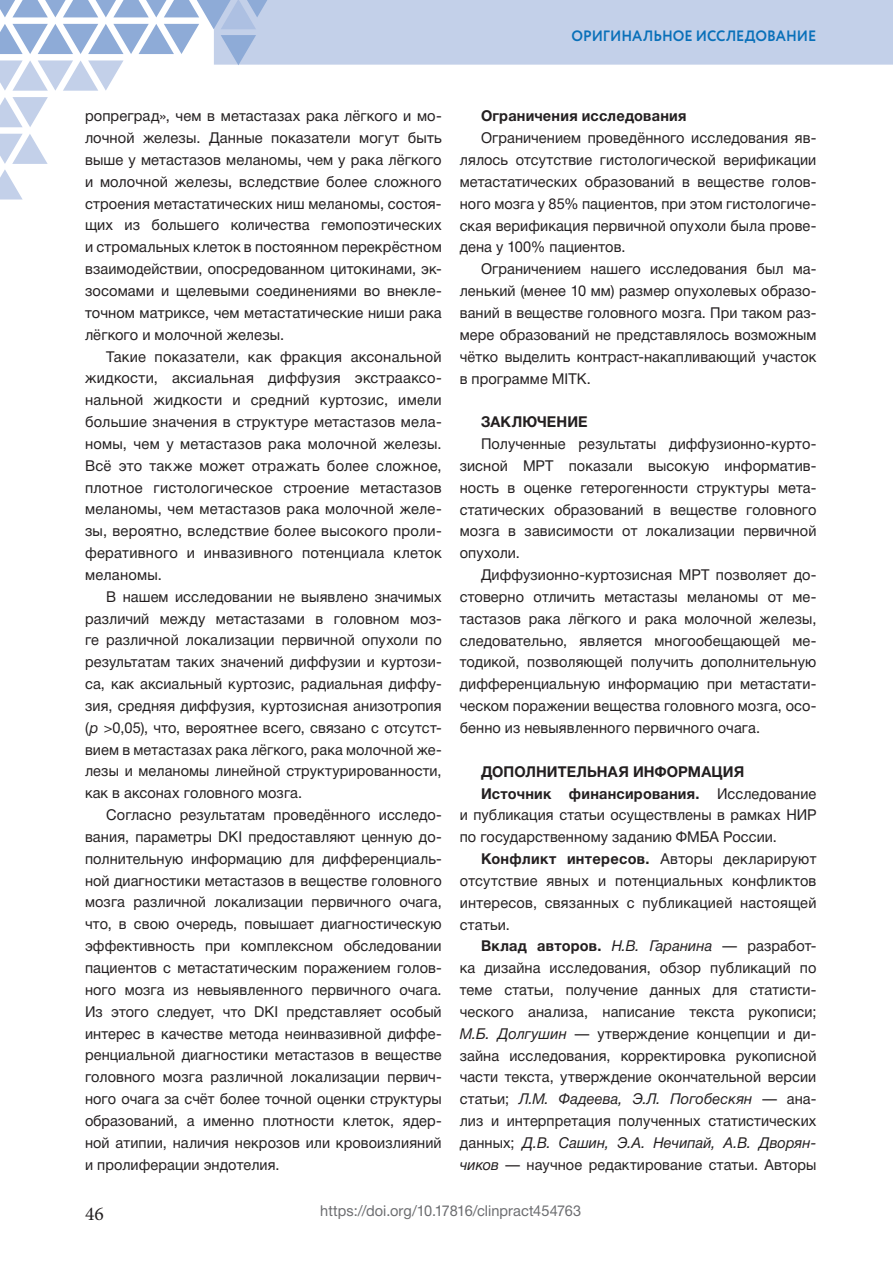
<style>
.page{position:relative;width:893px;height:1263px;background:#fff}
.page>*{position:absolute;margin:0;border:0;box-sizing:border-box;transform-origin:0 0}
.t1{font:19.5px "Minion Pro";color:#231f20}
.t2{font:15px/21.9px "Helvetica Neue Cyr";letter-spacing:.01em;color:#231f20;text-align:justify}
.t3{font:700 15px "Helvetica Neue Cyr";letter-spacing:.015em;color:#231f20}
.t4{font:italic 15px "Helvetica Neue Cyr";letter-spacing:.01em;color:#231f20}
.t5{font:15px "Helvetica Neue Cyr";letter-spacing:.005em;color:#6c6d70}
.t6{font:700 15px "Circe";letter-spacing:-.005em;color:#0970b9;scale:.95 1}
.s1{font-style:italic}
.s2{font-weight:400}
.s3{font-weight:400;font-style:italic}
.s4{font-style:normal}
</style>
<div class="page">
<svg style="left:0;top:97px;width:48px;height:30px"></svg>
<svg style="left:0;top:134px;width:48px;height:65px"></svg>
<svg style="left:0;top:0;width:893px;height:91px"></svg>
<p class="t6" style="left:571px;top:26px;width:259px">ОРИГИНАЛЬНОЕ ИССЛЕДОВАНИЕ</p>
<p class="t2" style="left:85px;top:105px;width:358px">ропреград», чем в метастазах рака лёгкого и мо&shy;лочной железы. Данные показатели могут быть выше у метастазов меланомы, чем у рака лёгкого и молочной железы, вследствие более сложного строения метастатических ниш меланомы, состоя&shy;щих из большего количества гемопоэтических и стромальных клеток в постоянном перекрёстном взаимодействии, опосредованном цитокинами, эк&shy;зосомами и щелевыми соединениями во внекле&shy;точном матриксе, чем метастатические ниши рака лёгкого и молочной железы.</p>
<p class="t2" style="left:85px;top:345px;width:358px;text-indent:21px">Такие показатели, как фракция аксональной жидкости, аксиальная диффузия экстрааксо&shy;нальной жидкости и средний куртозис, имели большие значения в структуре метастазов мела&shy;номы, чем у метастазов рака молочной железы.<br>Всё это также может отражать более сложное, плотное гистологическое строение метастазов меланомы, чем метастазов рака молочной желе&shy;зы, вероятно, вследствие более высокого проли&shy;феративного и инвазивного потенциала клеток меланомы.</p>
<p class="t2" style="left:85px;top:586px;width:358px;text-indent:21px">В нашем исследовании не выявлено значимых различий между метастазами в головном моз&shy;ге различной локализации первичной опухоли по результатам таких значений диффузии и куртози&shy;са, как аксиальный куртозис, радиальная диффу&shy;зия, средняя диффузия, куртозисная анизотропия (<span class="s1">р</span> &gt;0,05), что, вероятнее всего, связано с отсутст&shy;вием в метастазах рака лёгкого, рака молочной же&shy;лезы и меланомы линейной структурированности, как в аксонах головного мозга.</p>
<p class="t2" style="left:85px;top:804px;width:358px;text-indent:21px">Согласно результатам проведённого исследо&shy;вания, параметры DKI предоставляют ценную до&shy;полнительную информацию для дифференциаль&shy;ной диагностики метастазов в веществе головного мозга различной локализации первичного очага, что, в свою очередь, повышает диагностическую эффективность при комплексном обследовании пациентов с метастатическим поражением голов&shy;ного мозга из невыявленного первичного очага.<br>Из этого следует, что DKI представляет особый интерес в качестве метода неинвазивной диффе&shy;ренциальной диагностики метастазов в веществе головного мозга различной локализации первич&shy;ного очага за счёт более точной оценки структуры образований, а именно плотности клеток, ядер&shy;ной атипии, наличия некрозов или кровоизлияний и пролиферации эндотелия.</p>
<p class="t3" style="left:481px;top:108px;width:207px">Ограничения исследования</p>
<p class="t2" style="left:460px;top:127px;width:358px;text-indent:21px">Ограничением проведённого исследования яв&shy;лялось отсутствие гистологической верификации метастатических образований в веществе голов&shy;ного мозга у 85% пациентов, при этом гистологиче&shy;ская верификация первичной опухоли была прове&shy;дена у 100% пациентов.</p>
<p class="t2" style="left:460px;top:258px;width:358px;text-indent:21px">Ограничением нашего исследования был ма&shy;ленький (менее 10 мм) размер опухолевых образо&shy;ваний в веществе головного мозга. При таком раз&shy;мере образований не представлялось возможным чётко выделить контраст-накапливающий участок в программе MITK.</p>
<p class="t3" style="left:481px;top:414px;width:108px">ЗАКЛЮЧЕНИЕ</p>
<p class="t2" style="left:460px;top:433px;width:358px;text-indent:21px">Полученные результаты диффузионно-курто&shy;зисной МРТ показали высокую информатив&shy;ность в оценке гетерогенности структуры мета&shy;статических образований в веществе головного мозга в зависимости от локализации первичной опухоли.</p>
<p class="t2" style="left:460px;top:564px;width:358px;text-indent:21px">Диффузионно-куртозисная МРТ позволяет до&shy;стоверно отличить метастазы меланомы от ме&shy;тастазов рака лёгкого и рака молочной железы, следовательно, является многообещающей ме&shy;тодикой, позволяющей получить дополнительную дифференциальную информацию при метастати&shy;ческом поражении вещества головного мозга, осо&shy;бенно из невыявленного первичного очага.</p>
<p class="t3" style="left:481px;top:763px;width:265px">ДОПОЛНИТЕЛЬНАЯ ИНФОРМАЦИЯ</p>
<p class="t3" style="left:481px;top:785px;width:337px">Источник финансирования. <span class="s2">Исследование</span></p>
<p class="t2" style="left:460px;top:804px;width:358px">и публикация статьи осуществлены в рамках НИР</p>
<p class="t2" style="left:460px;top:826px;width:319px">по государственному заданию ФМБА России.</p>
<p class="t3" style="left:481px;top:850px;width:337px">Конфликт интересов. <span class="s2">Авторы декларируют</span></p>
<p class="t2" style="left:460px;top:870px;width:358px">отсутствие явных и потенциальных конфликтов</p>
<p class="t2" style="left:460px;top:892px;width:358px">интересов, связанных с публикацией настоящей</p>
<p class="t2" style="left:460px;top:913px;width:52px">статьи.</p>
<p class="t3" style="left:481px;top:938px;width:337px">Вклад авторов. <span class="s3">Н.В. Гаранина</span> <span class="s2">— разработ-</span></p>
<p class="t2" style="left:460px;top:957px;width:358px">ка дизайна исследования, обзор публикаций по</p>
<p class="t2" style="left:460px;top:979px;width:358px">теме статьи, получение данных для статисти-</p>
<p class="t2" style="left:460px;top:1001px;width:358px">ческого анализа, написание текста рукописи;</p>
<p class="t2" style="left:460px;top:1023px;width:358px"><span class="s1">М.Б. Долгушин</span> — утверждение концепции и ди-</p>
<p class="t2" style="left:460px;top:1044px;width:358px">зайна исследования, корректировка рукописной</p>
<p class="t2" style="left:460px;top:1066px;width:358px">части текста, утверждение окончательной версии</p>
<p class="t4" style="left:460px;top:1091px;width:358px"><span class="s4">статьи;</span> Л.М. Фадеева, Э.Л. Погобескян <span class="s4">— ана-</span></p>
<p class="t2" style="left:460px;top:1110px;width:358px">лиз и интерпретация полученных статистических</p>
<p class="t4" style="left:460px;top:1134px;width:358px"><span class="s4">данных;</span> Д.В. Сашин, Э.А. Нечипай, А.В. Дворян-</p>
<p class="t2" style="left:460px;top:1154px;width:358px"><span class="s1">чиков</span> — научное редактирование статьи. Авторы</p>
<h1 class="t1" style="left:85px;top:1200px;width:20px">46</h1>
<p class="t5" style="left:320px;top:1203px;width:262px">https://doi.org/10.17816/clinpract454763</p>
</div>
